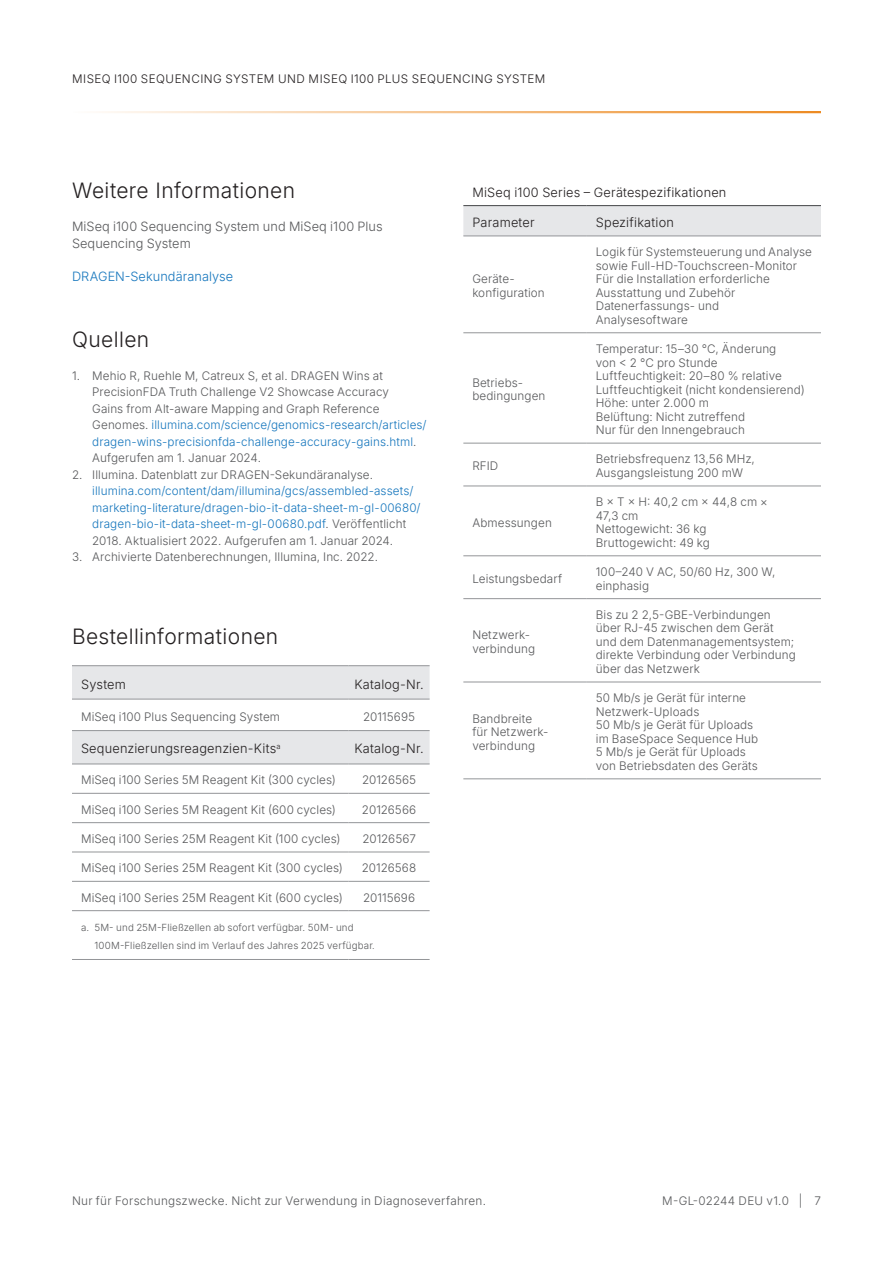
<style>
.page{position:relative;width:893px;height:1263px;background:#fff}
.page>*{position:absolute;margin:0;border:0;box-sizing:border-box;transform-origin:0 0}
.A-Head{font:300 21px "Inter";letter-spacing:.02em;color:#231f20}
.Header_Row_A_Left_Align{font:300 12.75px "Inter";letter-spacing:.015em;color:#231f20}
.Body_Copy{font:300 12.75px/16.5px "Inter";letter-spacing:.005em;color:#57585a}
.Table_Title{font:300 12.75px "Inter";letter-spacing:.015em;color:#231f20}
.Body_Copy-2{font:300 12.75px "Inter";letter-spacing:.005em;color:#1576bd}
.Header_Row_A_Center_Align{font:300 12.75px "Inter";letter-spacing:.015em;color:#231f20}
.Body_Row_Left_Align{font:300 11.7px/13.5px "Inter";letter-spacing:.01em;color:#57585a}
.t1{font:300 11.7px/16.5px "Inter";letter-spacing:.01em;color:#1576bd}
.t2{font:300 11.7px "Inter";letter-spacing:.04em;color:#231f20}
.Body_Row_Center_Align{font:300 11.7px "Inter";letter-spacing:.005em;color:#57585a}
.t3{font:300 9.75px/18px "Inter";letter-spacing:.015em;color:#57585a}
.s1{color:#1576bd}
.s2{color:#57585a}
.s3{font-size:9px}
</style>
<div class="page">
<hr style="left:72px;top:111px;width:749px;height:2px;background:#ed8b22">
<div style="left:72px;top:666px;width:358px;height:33px;background:#e6e7e9"></div>
<div style="left:72px;top:731px;width:358px;height:33px;background:#e6e7e9"></div>
<hr style="left:72px;top:665px;width:277px;height:1px;background:#939598">
<hr style="left:72px;top:699px;width:277px;height:1px;background:#939598">
<hr style="left:72px;top:730px;width:277px;height:1px;background:#939598">
<hr style="left:72px;top:764px;width:277px;height:1px;background:#939598">
<hr style="left:349px;top:665px;width:81px;height:1px;background:#939598">
<hr style="left:349px;top:699px;width:81px;height:1px;background:#939598">
<hr style="left:349px;top:730px;width:81px;height:1px;background:#939598">
<hr style="left:349px;top:764px;width:81px;height:1px;background:#939598">
<hr style="left:72px;top:793px;width:277px;height:1px;background:#939598">
<hr style="left:349px;top:793px;width:81px;height:1px;background:#939598">
<hr style="left:72px;top:822px;width:277px;height:1px;background:#939598">
<hr style="left:349px;top:822px;width:81px;height:1px;background:#939598">
<hr style="left:72px;top:852px;width:277px;height:1px;background:#939598">
<hr style="left:349px;top:852px;width:81px;height:1px;background:#939598">
<hr style="left:72px;top:910px;width:277px;height:1px;background:#939598">
<hr style="left:349px;top:910px;width:81px;height:1px;background:#939598">
<hr style="left:72px;top:959px;width:277px;height:1px;background:#939598">
<hr style="left:349px;top:959px;width:81px;height:1px;background:#939598">
<hr style="left:72px;top:881px;width:277px;height:1px;background:#939598">
<hr style="left:349px;top:881px;width:81px;height:1px;background:#939598">
<svg style="left:463px;top:206px;width:358px;height:30px;background:#e3e4e6"></svg>
<hr style="left:463px;top:236px;width:124px;height:1px;background:#939598">
<hr style="left:587px;top:236px;width:234px;height:1px;background:#939598">
<hr style="left:463px;top:205px;width:124px;height:1px;background:#57585a">
<hr style="left:587px;top:205px;width:234px;height:1px;background:#57585a">
<hr style="left:463px;top:332px;width:124px;height:1px;background:#939598">
<hr style="left:587px;top:332px;width:234px;height:1px;background:#939598">
<hr style="left:463px;top:443px;width:124px;height:1px;background:#939598">
<hr style="left:587px;top:443px;width:234px;height:1px;background:#939598">
<hr style="left:463px;top:486px;width:124px;height:1px;background:#939598">
<hr style="left:587px;top:486px;width:234px;height:1px;background:#939598">
<hr style="left:463px;top:555px;width:124px;height:1px;background:#939598">
<hr style="left:587px;top:555px;width:234px;height:1px;background:#939598">
<hr style="left:463px;top:598px;width:124px;height:1px;background:#939598">
<hr style="left:587px;top:598px;width:234px;height:1px;background:#939598">
<hr style="left:463px;top:682px;width:124px;height:1px;background:#939598">
<hr style="left:463px;top:778px;width:124px;height:1px;background:#939598">
<hr style="left:587px;top:682px;width:234px;height:1px;background:#939598">
<hr style="left:587px;top:778px;width:234px;height:1px;background:#939598">
<p class="t2" style="left:72px;top:70px;width:103px">MiSeq i100 Sequen</p>
<p class="t2" style="left:191px;top:70px;width:16px">cing</p>
<p class="t2" style="left:226px;top:70px;width:24px">Systemund</p>
<p class="t2" style="left:309px;top:70px;width:84px">MiSeq i100 Plus</p>
<p class="t2" style="left:412px;top:70px;width:34px">Sequen</p>
<p class="t2" style="left:462px;top:70px;width:16px">cing</p>
<p class="t2" style="left:496px;top:70px;width:25px">System</p>
<p class="A-Head" style="left:72px;top:175px;width:225px">Weitere Informationen</p>
<p class="Body_Copy" style="left:72px;top:218px;width:312px">MiSeq i100 Sequencing System und MiSeq i100 Plus<br>Sequencing System</p>
<p class="Body_Copy-2" style="left:72px;top:266px;width:163px">DRAGEN-Sekundäranalyse</p>
<p class="A-Head" style="left:72px;top:323px;width:79px">Quellen</p>
<p class="Body_Row_Left_Align" style="left:92px;top:367px;width:336px;line-height:16.5px;text-indent:-20px">1. Mehio R, Ruehle M, Catreux S, et al. DRAGEN Wins at PrecisionFDA Truth Challenge V2 Showcase Accuracy<br>Gains from Alt-aware Mapping and Graph Reference Genomes. <span class="s1">illumina.com/science/genomics-research/articles/ dragen-wins-precisionfda-challenge-accuracy-gains.html</span>.<br>Aufgerufen am 1. Januar 2024.</p>
<p class="t1" style="left:92px;top:466px;width:330px;text-indent:-20px"><span class="s2">2. Illumina. Datenblatt zur DRAGEN-Sekundäranalyse. </span>illumina.com/content/dam/illumina/gcs/assembled-assets/ marketing-literature/dragen-bio-it-data-sheet-m-gl-00680/ dragen-bio-it-data-sheet-m-gl-00680.pdf<span class="s2">. Veröffentlicht 2018. Aktualisiert 2022. Aufgerufen am 1. Januar 2024.</span></p>
<p class="Body_Row_Left_Align" style="left:72px;top:550px;width:307px">3. Archivierte Datenberechnungen, Illumina, Inc. 2022.</p>
<p class="A-Head" style="left:72px;top:620px;width:208px">Bestellinformationen</p>
<p class="Header_Row_A_Left_Align" style="left:81px;top:674px;width:46px">System</p>
<p class="Header_Row_A_Center_Align" style="left:354px;top:674px;width:71px">Katalog-Nr.</p>
<p class="Body_Row_Left_Align" style="left:81px;top:709px;width:201px">MiSeq i100 Plus Sequencing System</p>
<p class="Body_Row_Center_Align" style="left:363px;top:707px;width:53px">20115695</p>
<p class="Header_Row_A_Left_Align" style="left:81px;top:739px;width:201px">Sequenzierungsreagenzien-Kits<sup>a</sup></p>
<p class="Header_Row_A_Center_Align" style="left:354px;top:739px;width:71px">Katalog-Nr.</p>
<p class="Body_Row_Left_Align" style="left:81px;top:773px;width:256px">MiSeq i100 Series 5M Reagent Kit (300 cycles)</p>
<p class="Body_Row_Center_Align" style="left:362px;top:771px;width:56px">20126565</p>
<p class="Body_Row_Left_Align" style="left:81px;top:802px;width:257px">MiSeq i100 Series 5M Reagent Kit (600 cycles)</p>
<p class="Body_Row_Center_Align" style="left:362px;top:801px;width:56px">20126566</p>
<p class="Body_Row_Left_Align" style="left:81px;top:832px;width:261px">MiSeq i100 Series 25M Reagent Kit (100 cycles)</p>
<p class="Body_Row_Center_Align" style="left:362px;top:830px;width:55px">20126567</p>
<p class="Body_Row_Left_Align" style="left:81px;top:861px;width:263px">MiSeq i100 Series 25M Reagent Kit (300 cycles)</p>
<p class="Body_Row_Center_Align" style="left:362px;top:859px;width:56px">20126568</p>
<p class="Body_Row_Left_Align" style="left:81px;top:890px;width:264px">MiSeq i100 Series 25M Reagent Kit (600 cycles)</p>
<p class="Body_Row_Center_Align" style="left:363px;top:889px;width:54px">20115696</p>
<p class="t3" style="left:95px;top:918px;width:282px;text-indent:-14px">a. 5M- und 25M-Fließzellen ab sofort verfügbar. 50M- und<br>100M-Fließzellen sind im Verlauf des Jahres 2025 verfügbar<span class="s3">.</span></p>
<p class="Table_Title" style="left:472px;top:182px;width:256px">MiSeq i100 Series – Gerätespezifikationen</p>
<p class="Header_Row_A_Left_Align" style="left:472px;top:213px;width:64px">Parameter</p>
<p class="Header_Row_A_Left_Align" style="left:596px;top:213px;width:80px">Spezifikation</p>
<p class="Body_Row_Left_Align" style="left:472px;top:272px;width:74px">Geräte&shy;konfiguration</p>
<p class="Body_Row_Left_Align" style="left:472px;top:375px;width:75px">Betriebs&shy;bedingungen</p>
<p class="Body_Row_Left_Align" style="left:596px;top:245px;width:218px">Logik für Systemsteuerung und Analyse sowie Full-HD-Touchscreen-Monitor</p>
<p class="Body_Row_Left_Align" style="left:596px;top:272px;width:176px">Für die Installation erforderliche<br>Ausstattung und Zubehör</p>
<p class="Body_Row_Left_Align" style="left:596px;top:299px;width:125px">Datenerfassungs- und<br>Analysesoftware</p>
<p class="Body_Row_Left_Align" style="left:596px;top:342px;width:182px">Temperatur: 15–30 °C, Änderung von &lt; 2 °C pro Stunde</p>
<p class="Body_Row_Left_Align" style="left:596px;top:369px;width:211px">Luftfeuchtigkeit: 20–80 % relative<br>Luftfeuchtigkeit (nicht kondensierend)</p>
<p class="Body_Row_Left_Align" style="left:596px;top:396px;width:115px">Höhe: unter 2.000 m</p>
<p class="Body_Row_Left_Align" style="left:596px;top:409px;width:151px">Belüftung: Nicht zutreffend</p>
<p class="Body_Row_Left_Align" style="left:596px;top:423px;width:151px">Nur für den Innengebrauch</p>
<p class="Body_Row_Left_Align" style="left:472px;top:459px;width:28px">RFID</p>
<p class="Body_Row_Left_Align" style="left:596px;top:452px;width:161px">Betriebsfrequenz 13,56 MHz,<br>Ausgangsleistung 200 mW</p>
<p class="Body_Row_Left_Align" style="left:472px;top:515px;width:81px">Abmessungen</p>
<p class="Body_Row_Left_Align" style="left:596px;top:495px;width:174px">B × T × H: 40,2 cm × 44,8 cm ×<br>47,3 cm</p>
<p class="Body_Row_Left_Align" style="left:596px;top:522px;width:112px">Nettogewicht: 36 kg</p>
<p class="Body_Row_Left_Align" style="left:596px;top:535px;width:116px">Bruttogewicht: 49 kg</p>
<p class="Body_Row_Left_Align" style="left:472px;top:571px;width:91px">Leistungsbedarf</p>
<p class="Body_Row_Left_Align" style="left:596px;top:565px;width:181px">100–240 V AC, 50/60 Hz, 300 W, einphasig</p>
<p class="Body_Row_Left_Align" style="left:472px;top:628px;width:64px">Netzwerk&shy;verbindung</p>
<p class="Body_Row_Left_Align" style="left:596px;top:608px;width:202px">Bis zu 2 2,5-GBE-Verbindungen über RJ-45 zwischen dem Gerät und dem Datenmanagementsystem; direkte Verbindung oder Verbindung über das Netzwerk</p>
<p class="Body_Row_Left_Align" style="left:472px;top:711px;width:76px">Bandbreite für Netzwerk&shy;verbindung</p>
<p class="Body_Row_Left_Align" style="left:596px;top:691px;width:152px">50 Mb/s je Gerät für interne<br>Netzwerk-Uploads</p>
<p class="Body_Row_Left_Align" style="left:596px;top:718px;width:164px">50 Mb/s je Gerät für Uploads im BaseSpace Sequence Hub</p>
<p class="Body_Row_Left_Align" style="left:596px;top:745px;width:164px">5 Mb/s je Gerät für Uploads von Betriebsdaten des Geräts</p>
<p class="Body_Row_Left_Align" style="left:72px;top:1193px;width:415px">Nur für Forschungszwecke. Nicht zur Verwendung in Diagnoseverfahren.</p>
<p class="Body_Row_Left_Align" style="left:662px;top:1193px;width:160px">M-GL-02244 DEU v1.0 | 7</p>
</div>
